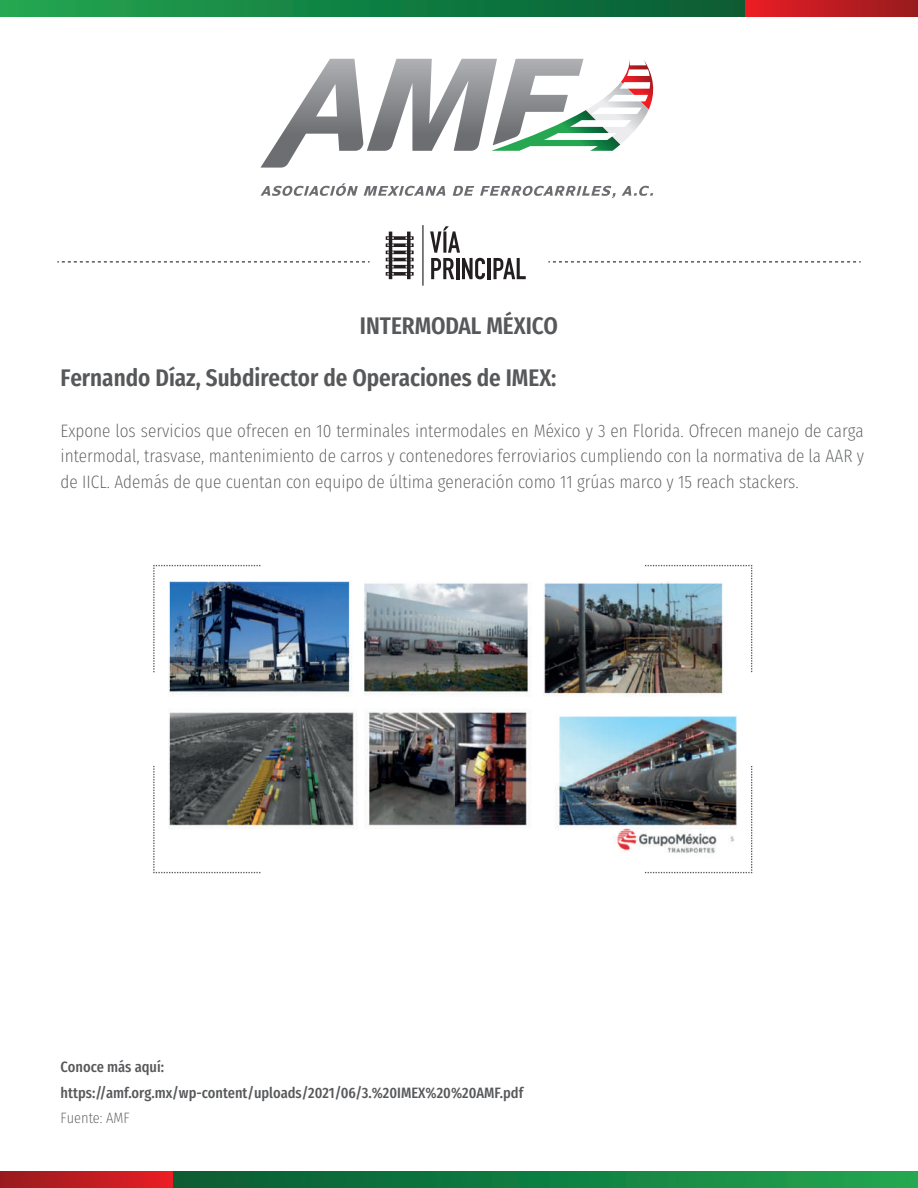
<style>
.page{position:relative;width:918px;height:1188px;background:#fff}
.page>*{position:absolute;margin:0;border:0;box-sizing:border-box;transform-origin:0 0}
.t1{font:600 24px "Fira Sans Condensed";color:#57585a}
.t2{font:200 18px/25.5px "Fira Sans Condensed";color:#57585a;text-align:justify}
.t3{font:500 15px/25.5px "Fira Sans Condensed";color:#57585a}
.t4{font:200 15px "Fira Sans Condensed";color:#57585a}
</style>
<div class="page">
<svg style="left:364px;top:186px;width:81px;height:10px"></svg>
<svg style="left:453px;top:186px;width:21px;height:10px"></svg>
<svg style="left:480px;top:186px;width:136px;height:12px"></svg>
<svg style="left:622px;top:186px;width:31px;height:10px"></svg>
<svg style="left:260px;top:183px;width:98px;height:13px"></svg>
<svg style="left:260px;top:59px;width:394px;height:109px"></svg>
<div style="left:0;top:0;width:745px;height:16px;background:linear-gradient(to right,#22a651,#065a34)"></div>
<div style="left:745px;top:0;width:173px;height:16px;background:linear-gradient(to right,#eb1c24,#951b1e)"></div>
<div style="left:173px;top:1172px;width:745px;height:16px;background:linear-gradient(to right,#065a34,#22a651)"></div>
<div style="left:0;top:1172px;width:173px;height:16px;background:linear-gradient(to right,#951b1e,#ea1d24)"></div>
<svg style="left:57px;top:261px;width:313px;height:2px"></svg>
<svg style="left:548px;top:261px;width:313px;height:2px"></svg>
<svg style="left:430px;top:226px;width:55px;height:53px"></svg>
<hr style="left:488px;top:258px;width:3px;height:21px;background:#231f20">
<svg style="left:494px;top:258px;width:32px;height:21px"></svg>
<svg style="left:386px;top:236px;width:28px;height:4px"></svg>
<svg style="left:386px;top:243px;width:28px;height:4px"></svg>
<hr style="left:386px;top:251px;width:28px;height:3px;background:#231f20">
<hr style="left:386px;top:258px;width:28px;height:3px;background:#231f20">
<hr style="left:386px;top:265px;width:28px;height:3px;background:#231f20">
<svg style="left:386px;top:272px;width:28px;height:4px"></svg>
<svg style="left:387px;top:232px;width:7px;height:47px"></svg>
<svg style="left:406px;top:232px;width:6px;height:47px"></svg>
<hr style="left:422px;top:225px;width:2px;height:61px;background:#231f20">
<img style="left:169px;top:581px;width:568px;height:270px">
<img style="left:153px;top:564px;width:109px;height:110px">
<img style="left:644px;top:564px;width:109px;height:110px">
<svg style="left:153px;top:765px;width:109px;height:109px"></svg>
<svg style="left:644px;top:765px;width:109px;height:109px"></svg>
<h1 class="t1" style="left:360px;top:304px;width:200px">INTERMODAL MÉXICO</h1>
<h1 class="t1" style="left:61px;top:355px;width:497px">Fernando Díaz, Subdirector de Operaciones de IMEX:</h1>
<p class="t2" style="left:61px;top:416px;width:805px">Expone los servicios que ofrecen en 10 terminales intermodales en México y 3 en Florida. Ofrecen manejo de carga intermodal, trasvase, mantenimiento de carros y contenedores ferroviarios cumpliendo con la normativa de la AAR y de IICL. Además de que cuentan con equipo de última generación como 11 grúas marco y 15 reach stackers.</p>
<p class="t3" style="left:61px;top:1053px;width:464px">Conoce más aquí: https://amf.org.mx/wp-content/uploads/2021/06/3.%20IMEX%20%20AMF.pdf</p>
<p class="t4" style="left:61px;top:1104px;width:71px">Fuente: AMF</p>
</div>
